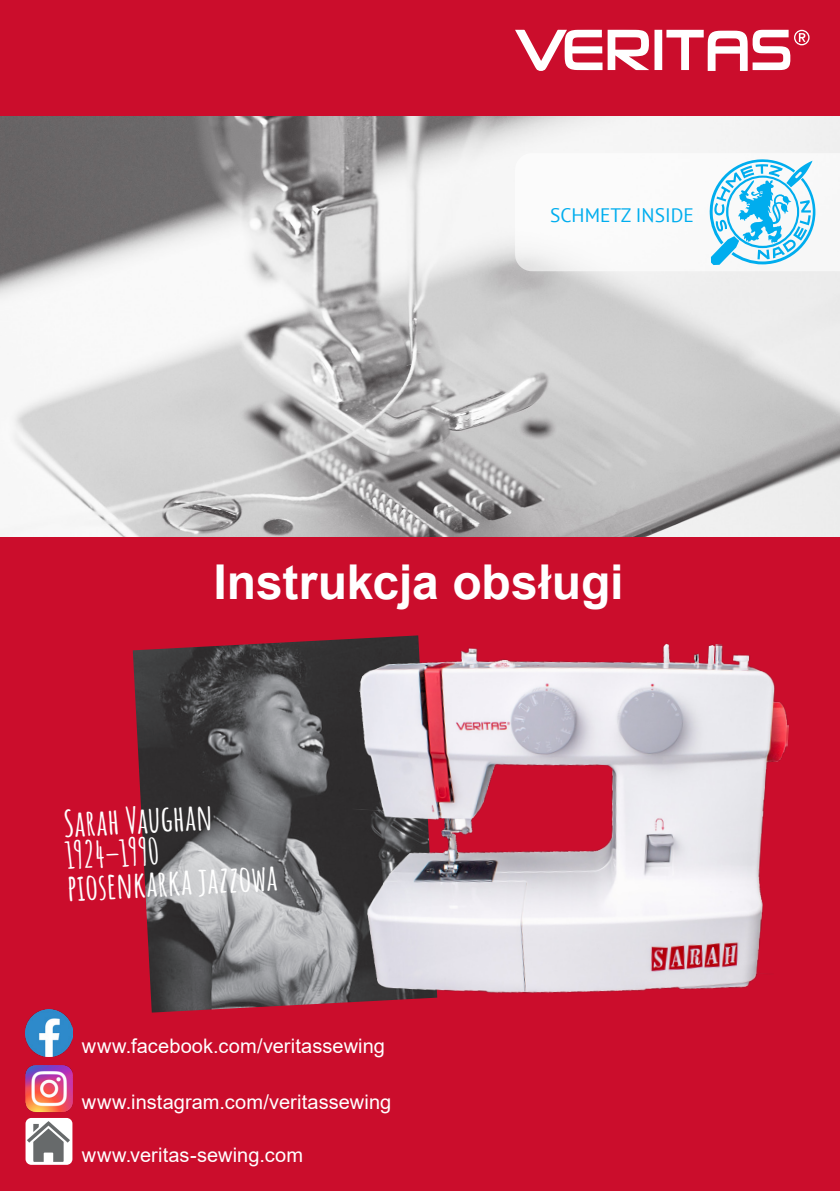
<style>
.page{position:relative;width:840px;height:1191px;background:#fff}
.page>*{position:absolute;margin:0;border:0;box-sizing:border-box;transform-origin:0 0}
.t1{font:700 48px "Arial";letter-spacing:-.005em;color:#fff}
.t2{font:700 36px/32px "Amatic SC";color:#fff}
.t3{font:20px "Arial";letter-spacing:.005em;color:#fff}
.t4{font:19.4px "PT Sans";color:#00adee}
</style>
<div class="page">
<div style="left:0;top:0;width:839px;height:1191px;background:#cb0d2c"></div>
<img style="left:0;top:117px;width:839px;height:419px">
<svg style="left:514px;top:30px;width:295px;height:42px"></svg>
<img style="left:26px;top:1009px;width:46px;height:47px">
<img style="left:26px;top:1065px;width:46px;height:47px">
<div style="left:26px;top:1118px;width:46px;height:46px;background:#fff;border-radius:6px"></div>
<svg style="left:27px;top:1121px;width:43px;height:40px"></svg>
<svg style="left:514px;top:153px;width:325px;height:118px"></svg>
<img style="left:133px;top:635px;width:207px;height:377px">
<img style="left:340px;top:622px;width:453px;height:403px">
<p class="t4" style="left:550px;top:203px;width:145px">SCHMETZ INSIDE</p>
<h1 class="t1" style="left:213px;top:548px;width:411px">Instrukcja obsługi</h1>
<h2 class="t2" style="left:62px;top:805px;width:212px;rotate:-3deg">Sarah Vaughan<br>1924–1990 piosenkarka jazzowa</h2>
<p class="t3" style="left:82px;top:1032px;width:304px">www.facebook.com/veritassewing</p>
<p class="t3" style="left:82px;top:1088px;width:311px">www.instagram.com/veritassewing</p>
<p class="t3" style="left:82px;top:1141px;width:223px">www.veritas-sewing.com</p>
</div>
